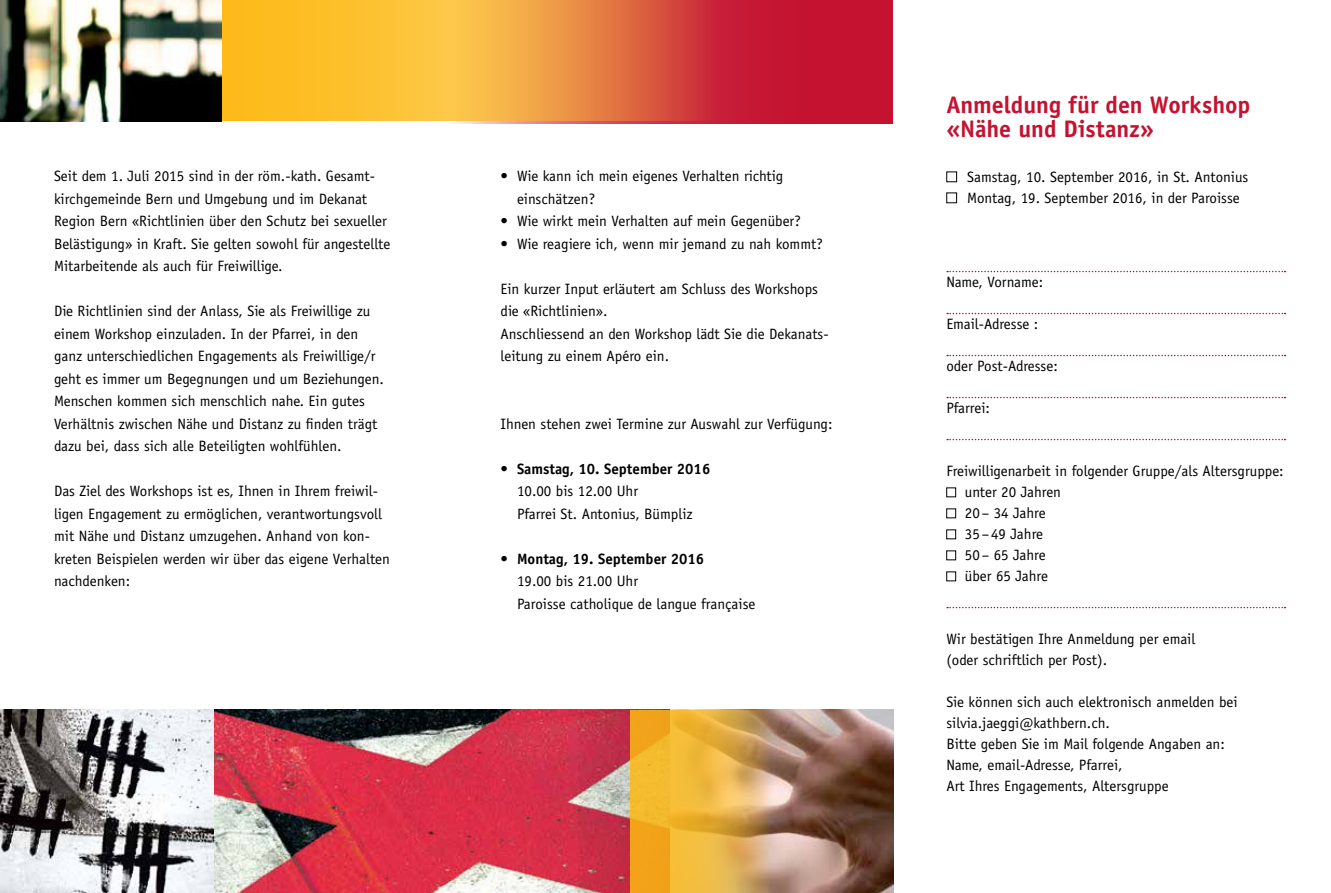
<style>
.page{position:relative;width:1331px;height:893px;background:#fff}
.page>*{position:absolute;margin:0;border:0;box-sizing:border-box;transform-origin:0 0}
.t1{font:700 24px/24px "Officina Sans";color:#c41230}
.t2{font:15px/22.5px "Officina Sans";color:#000}
.t3{font:700 15px "Officina Sans";color:#000}
.t4{font:15px "Officina Sans";letter-spacing:-.02em;color:#000}
.s1{font-weight:700}
</style>
<div class="page">
<img style="left:670px;top:709px;width:223px;height:184px">
<img style="left:214px;top:709px;width:456px;height:184px">
<div style="left:446px;top:0;width:447px;height:123px;background:#c41230"></div>
<svg style="left:222px;top:0;width:494px;height:121px;background:#f09f39"></svg>
<img style="left:0;top:709px;width:214px;height:184px">
<svg style="left:947px;top:271px;width:338px;height:1px"></svg>
<svg style="left:947px;top:313px;width:338px;height:1px"></svg>
<svg style="left:947px;top:355px;width:338px;height:1px"></svg>
<svg style="left:947px;top:397px;width:338px;height:1px"></svg>
<svg style="left:947px;top:439px;width:338px;height:1px"></svg>
<svg style="left:947px;top:607px;width:338px;height:1px"></svg>
<div style="left:946px;top:172px;width:11px;height:10px;border:1px solid #000"></div>
<div style="left:946px;top:193px;width:11px;height:10px;border:1px solid #000"></div>
<div style="left:946px;top:487px;width:10px;height:10px;border:1px solid #000"></div>
<div style="left:946px;top:508px;width:10px;height:10px;border:1px solid #000"></div>
<div style="left:946px;top:529px;width:10px;height:10px;border:1px solid #000"></div>
<div style="left:946px;top:550px;width:10px;height:10px;border:1px solid #000"></div>
<div style="left:946px;top:571px;width:10px;height:10px;border:1px solid #000"></div>
<svg style="left:631px;top:710px;width:139px;height:183px;background:#e6ae41"></svg>
<img style="left:0;top:0;width:222px;height:121px">
<p class="t2" style="left:54px;top:165px;width:338px">Seit dem 1. Juli 2015 sind in der röm.-kath. Gesamt&shy;kirchgemeinde Bern und Umgebung und im Dekanat Region Bern «Richtlinien über den Schutz bei sexueller Belästigung» in Kraft. Sie gelten sowohl für angestellte Mitarbeitende als auch für Freiwillige.</p>
<p class="t2" style="left:54px;top:300px;width:331px">Die Richtlinien sind der Anlass, Sie als Freiwillige zu einem Workshop einzuladen. In der Pfarrei, in den ganz unterschiedlichen Engagements als Freiwillige/r geht es immer um Begegnungen und um Beziehungen.<br>Menschen kommen sich menschlich nahe. Ein gutes Verhältnis zwischen Nähe und Distanz zu finden trägt dazu bei, dass sich alle Beteiligten wohlfühlen.</p>
<p class="t2" style="left:54px;top:480px;width:337px">Das Ziel des Workshops ist es, Ihnen in Ihrem freiwil&shy;ligen Engagement zu ermöglichen, verantwortungsvoll mit Nähe und Distanz umzugehen. Anhand von kon&shy;kreten Beispielen werden wir über das eigene Verhalten nachdenken:</p>
<p class="t2" style="left:517px;top:165px;width:268px;text-indent:-16px">• Wie kann ich mein eigenes Verhalten richtig einschätzen?</p>
<p class="t2" style="left:500px;top:210px;width:302px">• Wie wirkt mein Verhalten auf mein Gegenüber?</p>
<p class="t2" style="left:500px;top:233px;width:324px">• Wie reagiere ich, wenn mir jemand zu nah kommt?</p>
<p class="t2" style="left:500px;top:278px;width:330px">Ein kurzer Input erläutert am Schluss des Workshops die «Richtlinien».<br>Anschliessend an den Workshop lädt Sie die Dekanats&shy;leitung zu einem Apéro ein.</p>
<p class="t2" style="left:500px;top:413px;width:334px">Ihnen stehen zwei Termine zur Auswahl zur Verfügung:</p>
<p class="t2" style="left:517px;top:458px;width:195px;text-indent:-16px">• <span class="s1">Samstag, 10. September 2016<br></span>10.00 bis 12.00 Uhr<br>Pfarrei St. Antonius, Bümpliz</p>
<p class="t3" style="left:500px;top:549px;width:205px">• Montag, 19. September 2016</p>
<p class="t2" style="left:517px;top:570px;width:240px">19.00 bis 21.00 Uhr<br>Paroisse catholique de langue française</p>
<h1 class="t1" style="left:946px;top:93px;width:305px">Anmeldung für den Workshop «Nähe und Distanz»</h1>
<p class="t2" style="left:967px;top:167px;width:283px;line-height:21px">Samstag, 10. September 2016, in St. Antonius<br>Montag, 19. September 2016, in der Paroisse</p>
<p class="t4" style="left:946px;top:273px;width:98px">Name, Vorname:</p>
<p class="t2" style="left:946px;top:313px;width:93px">Email-Adresse :</p>
<p class="t2" style="left:946px;top:355px;width:113px">oder Post-Adresse:</p>
<p class="t2" style="left:946px;top:397px;width:45px">Pfarrei:</p>
<p class="t2" style="left:965px;top:461px;width:320px;line-height:21px;text-indent:-19px">Freiwilligenarbeit in folgender Gruppe/als Altersgruppe: unter 20 Jahren<br>20 – 34 Jahre<br>35 – 49 Jahre<br>50 – 65 Jahre<br>über 65 Jahre</p>
<p class="t2" style="left:946px;top:629px;width:250px;line-height:21px">Wir bestätigen Ihre Anmeldung per email (oder schriftlich per Post).</p>
<p class="t2" style="left:946px;top:692px;width:293px;line-height:21px">Sie können sich auch elektronisch anmelden bei silvia.jaeggi@kathbern.ch.<br>Bitte geben Sie im Mail folgende Angaben an:<br>Name, email-Adresse, Pfarrei,<br>Art Ihres Engagements, Altersgruppe</p>
</div>
